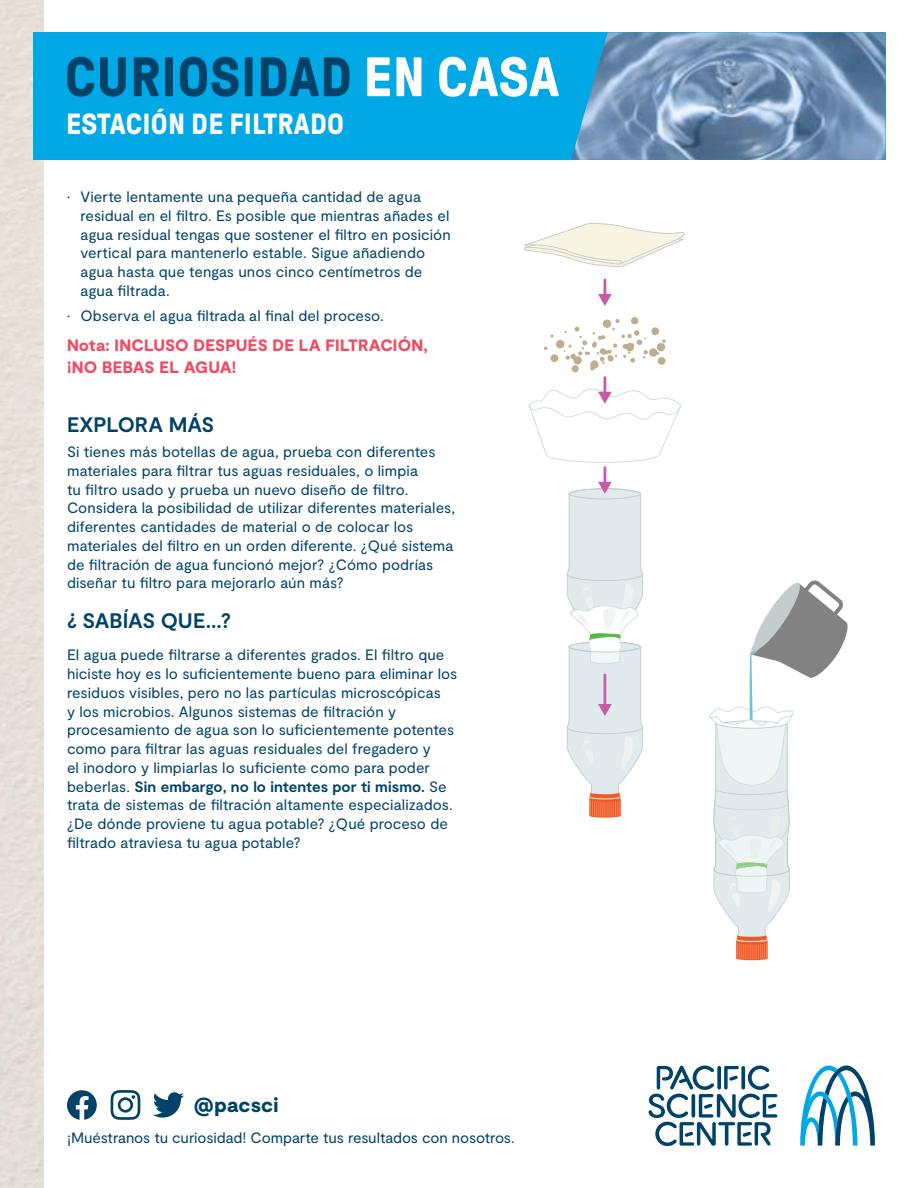
<style>
.page{position:relative;width:918px;height:1188px;background:#fff}
.page>*{position:absolute;margin:0;border:0;box-sizing:border-box;transform-origin:0 0}
.t1{font:700 55.5px "GT Pressura";letter-spacing:.01em;color:#004268}
.t2{font:700 29.1px "GT Pressura";letter-spacing:.01em;color:#fff}
.t3{font:700 21px "Moderat";letter-spacing:-.005em;color:#004268}
.t4{font:900 20.4px "Moderat";letter-spacing:.01em;color:#004268}
.t5{font:900 16.5px/22.5px "Moderat";letter-spacing:.01em;color:#ef4b62}
.t6{font:15px/18.8px "Moderat";letter-spacing:.005em;color:#004268}
.s1{color:#fff}
.s2{font-weight:700}
</style>
<div class="page">
<div style="left:33px;top:32px;width:853px;height:128px;background:#00a8e5"></div>
<img style="left:571px;top:32px;width:315px;height:128px">
<svg style="left:800px;top:1066px;width:75px;height:80px"></svg>
<svg style="left:648px;top:1065px;width:129px;height:81px"></svg>
<svg style="left:153px;top:1092px;width:31px;height:26px"></svg>
<svg style="left:111px;top:1090px;width:29px;height:30px"></svg>
<svg style="left:67px;top:1090px;width:30px;height:30px"></svg>
<div style="left:631px;top:317px;width:7px;height:7px;background:#bdae90;border-radius:50%"></div>
<svg style="left:529px;top:319px;width:152px;height:499px"></svg>
<svg style="left:598px;top:279px;width:14px;height:27px"></svg>
<svg style="left:524px;top:223px;width:160px;height:44px"></svg>
<svg style="left:709px;top:580px;width:139px;height:380px"></svg>
<h1 class="t1" style="left:65px;top:47px;width:496px">CURIOSIDAD <span class="s1">EN CASA</span></h1>
<h2 class="t2" style="left:66px;top:108px;width:280px">ESTACIÓN DE FILTRADO</h2>
<p class="t6" style="left:81px;top:188px;width:372px;text-indent:-14px">• Vierte lentamente una pequeña cantidad de agua residual en el filtro. Es posible que mientras añades el agua residual tengas que sostener el filtro en posición vertical para mantenerlo estable. Sigue añadiendo agua hasta que tengas unos cinco centímetros de agua filtrada.</p>
<p class="t6" style="left:67px;top:307px;width:318px">• Observa el agua filtrada al final del proceso.</p>
<p class="t5" style="left:67px;top:335px;width:363px">Nota: INCLUSO DESPUÉS DE LA FILTRACIÓN, ¡NO BEBAS EL AGUA!</p>
<h3 class="t3" style="left:67px;top:412px;width:149px">EXPLORA MÁS</h3>
<p class="t6" style="left:67px;top:443px;width:390px">Si tienes más botellas de agua, prueba con diferentes materiales para filtrar tus aguas residuales, o limpia<br>tu filtro usado y prueba un nuevo diseño de filtro.<br>Considera la posibilidad de utilizar diferentes materiales, diferentes cantidades de material o de colocar los materiales del filtro en un orden diferente. ¿Qué sistema de filtración de agua funcionó mejor? ¿Cómo podrías diseñar tu filtro para mejorarlo aún más?</p>
<h3 class="t3" style="left:67px;top:609px;width:165px">¿ SABÍAS QUE...?</h3>
<p class="t6" style="left:67px;top:646px;width:392px">El agua puede filtrarse a diferentes grados. El filtro que hiciste hoy es lo suficientemente bueno para eliminar los residuos visibles, pero no las partículas microscópicas<br>y los microbios. Algunos sistemas de filtración y procesamiento de agua son lo suficientemente potentes como para filtrar las aguas residuales del fregadero y<br>el inodoro y limpiarlas lo suficiente como para poder beberlas. <span class="s2">Sin embargo, no lo intentes por ti mismo.</span> Se trata de sistemas de filtración altamente especializados. ¿De dónde proviene tu agua potable? ¿Qué proceso de filtrado atraviesa tu agua potable?</p>
<h3 class="t4" style="left:194px;top:1093px;width:86px">@pacsci</h3>
<p class="t6" style="left:67px;top:1129px;width:449px">¡Muéstranos tu curiosidad! Comparte tus resultados con nosotros.</p>
</div>
